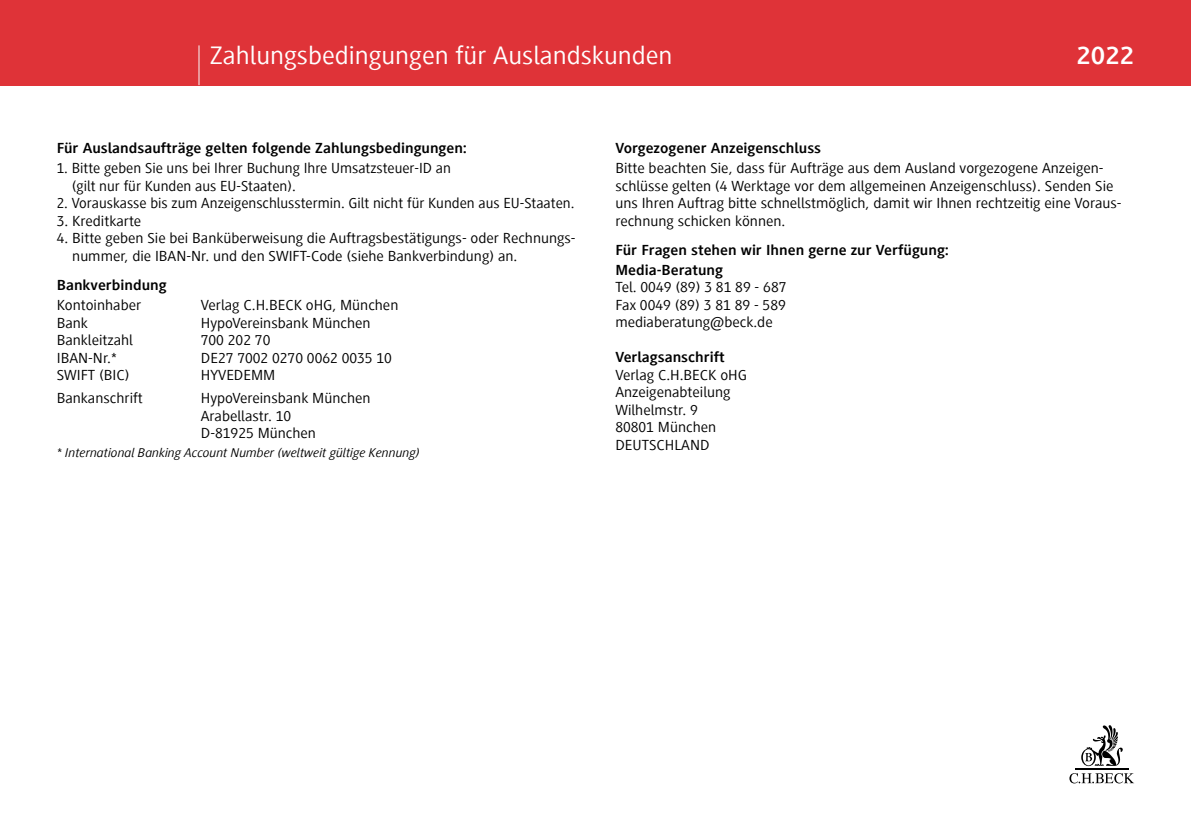
<style>
.page{position:relative;width:1191px;height:840px;background:#fff}
.page>*{position:absolute;margin:0;border:0;box-sizing:border-box;transform-origin:0 0}
.t1{font:26px "Generis Sans Com";color:#fff;scale:1.08 1}
.t2{font:700 26px "Generis Sans Com";color:#fff;scale:1.08 1}
.t3{font:15px/17.6px "Generis Sans Com";color:#000;scale:1.08 1}
.t4{font:700 15px/20px "Generis Sans Com";color:#000;scale:1.08 1}
.t5{font:15px/17.6px "Generis Sans Com";color:#000;scale:1.05 1}
.t6{font:italic 13px "Generis Sans Com";color:#000;scale:1.08 1}
</style>
<div class="page">
<div style="left:0;top:0;width:1191px;height:85px;background:#df3338"></div>
<hr style="left:198px;top:45px;width:1px;height:40px;background:#f8f9fa">
<svg style="left:1081px;top:725px;width:41px;height:40px"></svg>
<hr style="left:1075px;top:768px;width:53px;height:1px;background:#000">
<svg style="left:1069px;top:773px;width:65px;height:10px"></svg>
<h1 class="t1" style="left:210px;top:42px;width:430px">Zahlungsbedingungen für Auslandskunden</h1>
<h1 class="t2" style="left:1076px;top:42px;width:55px">2022</h1>
<p class="t4" style="left:57px;top:138px;width:381px">Für Auslandsaufträge gelten folgende Zahlungsbedingungen:</p>
<p class="t5" style="left:72px;top:159px;width:362px;text-indent:-15px">1. Bitte geben Sie uns bei Ihrer Buchung Ihre Umsatzsteuer-ID an (gilt nur für Kunden aus EU-Staaten).</p>
<p class="t5" style="left:57px;top:194px;width:494px">2. Vorauskasse bis zum Anzeigenschlusstermin. Gilt nicht für Kunden aus EU-Staaten.</p>
<p class="t3" style="left:57px;top:212px;width:80px">3. Kreditkarte</p>
<p class="t3" style="left:72px;top:229px;width:466px;text-indent:-15px">4. Bitte geben Sie bei Banküberweisung die Auftragsbestätigungs- oder Rechnungs&shy;nummer, die IBAN-Nr. und den SWIFT-Code (siehe Bankverbindung) an.</p>
<p class="t4" style="left:57px;top:275px;width:103px">Bankverbindung</p>
<p class="t3" style="left:57px;top:296px;width:80px">Kontoinhaber</p>
<p class="t3" style="left:201px;top:296px;width:184px">Verlag C.H.BECK oHG, München</p>
<p class="t3" style="left:57px;top:314px;width:30px">Bank</p>
<p class="t3" style="left:201px;top:314px;width:159px">HypoVereinsbank München</p>
<p class="t3" style="left:57px;top:331px;width:72px">Bankleitzahl</p>
<p class="t3" style="left:201px;top:331px;width:66px">700 202 70</p>
<p class="t3" style="left:57px;top:349px;width:57px">IBAN-Nr.*</p>
<p class="t3" style="left:201px;top:349px;width:178px">DE27 7002 0270 0062 0035 10</p>
<p class="t3" style="left:57px;top:366px;width:69px">SWIFT (BIC)</p>
<p class="t3" style="left:201px;top:366px;width:71px">HYVEDEMM</p>
<p class="t3" style="left:57px;top:389px;width:81px">Bankanschrift</p>
<p class="t3" style="left:201px;top:389px;width:159px">HypoVereinsbank München<br>Arabellastr. 10<br>D-81925 München</p>
<p class="t6" style="left:57px;top:445px;width:338px">* International Banking Account Number (weltweit gültige Kennung)</p>
<p class="t4" style="left:615px;top:138px;width:192px">Vorgezogener Anzeigenschluss</p>
<p class="t3" style="left:615px;top:159px;width:470px">Bitte beachten Sie, dass für Aufträge aus dem Ausland vorgezogene Anzeigen&shy;schlüsse gelten (4 Werktage vor dem allgemeinen Anzeigenschluss). Senden Sie uns Ihren Auftrag bitte schnellstmöglich, damit wir Ihnen rechtzeitig eine Voraus&shy;rechnung schicken können.</p>
<p class="t4" style="left:615px;top:240px;width:310px">Für Fragen stehen wir Ihnen gerne zur Verfügung:<br>Media-Beratung</p>
<p class="t3" style="left:615px;top:278px;width:160px;text-align:justify">Tel. 0049 (89) 3 81 89 - 687<br>Fax 0049 (89) 3 81 89 - 589 mediaberatung@beck.de</p>
<p class="t4" style="left:615px;top:347px;width:103px">Verlagsanschrift</p>
<p class="t3" style="left:615px;top:366px;width:123px">Verlag C.H.BECK oHG<br>Anzeigenabteilung<br>Wilhelmstr. 9<br>80801 München<br>DEUTSCHLAND</p>
</div>
